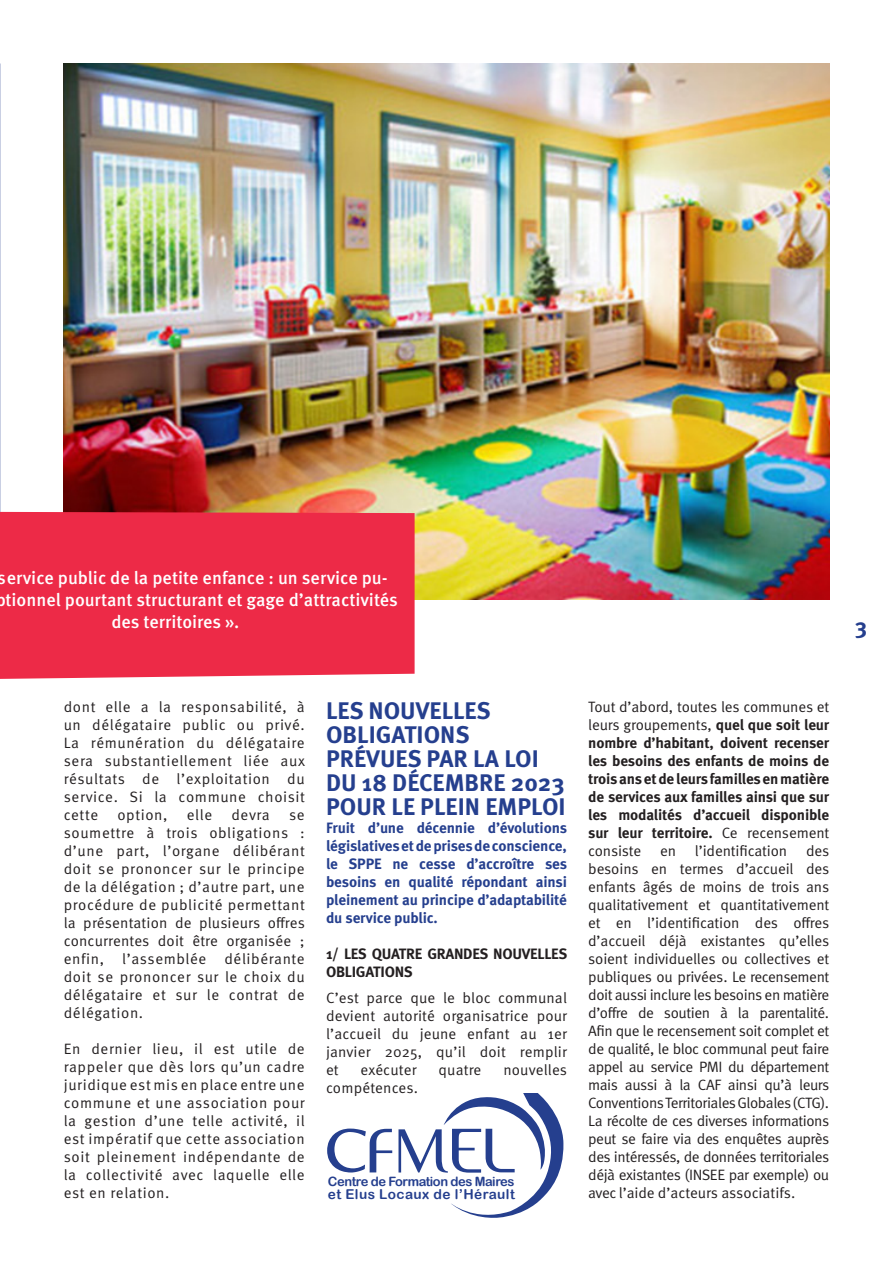
<style>
.page{position:relative;width:893px;height:1263px;background:#fff}
.page>*{position:absolute;margin:0;border:0;box-sizing:border-box;transform-origin:0 0}
.t1{font:700 24px/24px "Meta Pro";color:#253f8e}
.t2{font:700 22.5px "Meta Pro";color:#253f8e}
.t3{font:500 18px "Meta Pro";color:#fff}
.t4{font:15px/18px "Meta Pro Norm";letter-spacing:.025em;color:#231f20;text-align:justify}
.t5{font:700 15px/18px "Meta Pro";letter-spacing:-.02em;color:#231f20}
.t6{font:700 15px/18px "Meta Pro";letter-spacing:-.01em;color:#253f8e;text-align:justify}
.t7{font:15px "Meta Pro Norm";letter-spacing:-.01em;color:#231f20}
.t8{font:15px "Meta Pro Norm";letter-spacing:.005em;color:#231f20}
.t9{font:13.65px "Arial Rounded MT Bold";letter-spacing:.03em;color:#253f8e}
.t10{font:12.9px "Arial Rounded MT Bold";letter-spacing:-.035em;color:#253f8e}
.s1{font-family:"Meta Pro Norm";font-weight:400}
</style>
<div class="page">
<img style="left:64px;top:64px;width:765px;height:535px">
<div style="left:0;top:512px;width:415px;height:167px;background:#ed2a47"></div>
<svg style="left:327px;top:1128px;width:65px;height:44px"></svg>
<svg style="left:398px;top:1094px;width:166px;height:124px"></svg>
<p class="t3" style="left:-2px;top:564px;width:391px">service public de la petite enfance : un service pu-</p>
<p class="t3" style="left:-5px;top:586px;width:404px">ptionnel pourtant structurant et gage d’attractivités</p>
<p class="t3" style="left:111px;top:607px;width:129px">des territoires ».</p>
<p class="t4" style="left:64px;top:697px;width:243px">dont elle a la responsabilité, à un délégataire public ou privé.<br>La rémunération du délégataire sera substantiellement liée aux résultats de l’exploitation du service. Si la commune choisit cette</p>
<p class="t4" style="left:117px;top:805px;width:52px">option,</p>
<p class="t4" style="left:187px;top:805px;width:27px">elle</p>
<p class="t4" style="left:231px;top:805px;width:40px">devra</p>
<p class="t4" style="left:64px;top:805px;width:243px;text-indent:225px">se soumettre à trois obligations : d’une part, l’organe délibérant doit se prononcer sur le principe de la délégation ; d’autre part, une procédure de publicité permettant la présentation de plusieurs offres concurrentes doit être organisée ; enfin, l’assemblée délibérante doit se prononcer sur le choix du délégataire et sur le contrat de délégation.</p>
<p class="t4" style="left:64px;top:1039px;width:243px">En dernier lieu, il est utile de rappeler que dès lors qu’un cadre juridique est mis en place entre une commune et une association pour la gestion d’une telle activité, il est impératif que cette association soit pleinement indépendante de la collectivité avec laquelle elle est en relation.</p>
<p class="t1" style="left:326px;top:697px;width:241px">LES NOUVELLES<br>OBLIGATIONS<br>PRÉVUES PAR LA LOI<br>DU 18 DÉCEMBRE 2023<br>POUR LE PLEIN EMPLOI</p>
<p class="t6" style="left:326px;top:817px;width:243px">Fruit d’une décennie d’évolutions législatives et de prises de conscience, le SPPE ne cesse d’accroître ses besoins en qualité répondant ainsi pleinement au principe d’adaptabilité du service public.</p>
<p class="t5" style="left:326px;top:943px;width:243px">1/ LES QUATRE GRANDES NOUVELLES<br>OBLIGATIONS</p>
<p class="t4" style="left:326px;top:988px;width:243px">C’est parce que le bloc communal devient autorité organisatrice pour l’accueil du jeune enfant au 1er janvier 2025, qu’il doit remplir et</p>
<p class="t8" style="left:361px;top:1059px;width:58px">exécuter</p>
<p class="t4" style="left:439px;top:1060px;width:44px">quatre</p>
<p class="t4" style="left:503px;top:1060px;width:65px">nouvelles</p>
<p class="t4" style="left:326px;top:1078px;width:94px">compétences.</p>
<p class="t10" style="left:328px;top:1173px;width:188px">Centre de Formation des Maires</p>
<p class="t9" style="left:328px;top:1185px;width:188px">et Elus Locaux de l’Hérault</p>
<p class="t5" style="left:588px;top:697px;width:243px;text-align:justify"><span class="s1">Tout d’abord, toutes les communes et leurs groupements,</span> quel que soit leur nombre d’habitant, doivent recenser les besoins des enfants de moins de trois ans et de leurs familles en matière de services aux familles ainsi que sur les modalités d’accueil disponible sur leur territoire. <span class="s1">Ce recensement consiste</span></p>
<p class="t4" style="left:588px;top:841px;width:243px;text-indent:218px">des besoins en termes d’accueil des enfants âgés de moins de trois ans qualitativement et quantitativement et en l’identification des offres d’accueil déjà existantes qu’elles soient individuelles ou collectives et publiques ou privées. Le recensement doit aussi inclure les besoins en matière d’offre de soutien à la parentalité.<br>Afin que le recensement soit complet et de qualité, le bloc communal peut faire appel au service PMI du département mais aussi à la CAF ainsi qu’à leurs Conventions Territoriales Globales (CTG).<br>La récolte de ces diverses informations peut se faire via des enquêtes auprès des intéressés, de données territoriales déjà existantes (INSEE par exemple) ou avec l’aide d’acteurs associatifs.</p>
<p class="t4" style="left:660px;top:841px;width:18px">en</p>
<p class="t7" style="left:695px;top:839px;width:94px">l’identification</p>
<p class="t2" style="left:855px;top:608px;width:14px">3</p>
</div>
